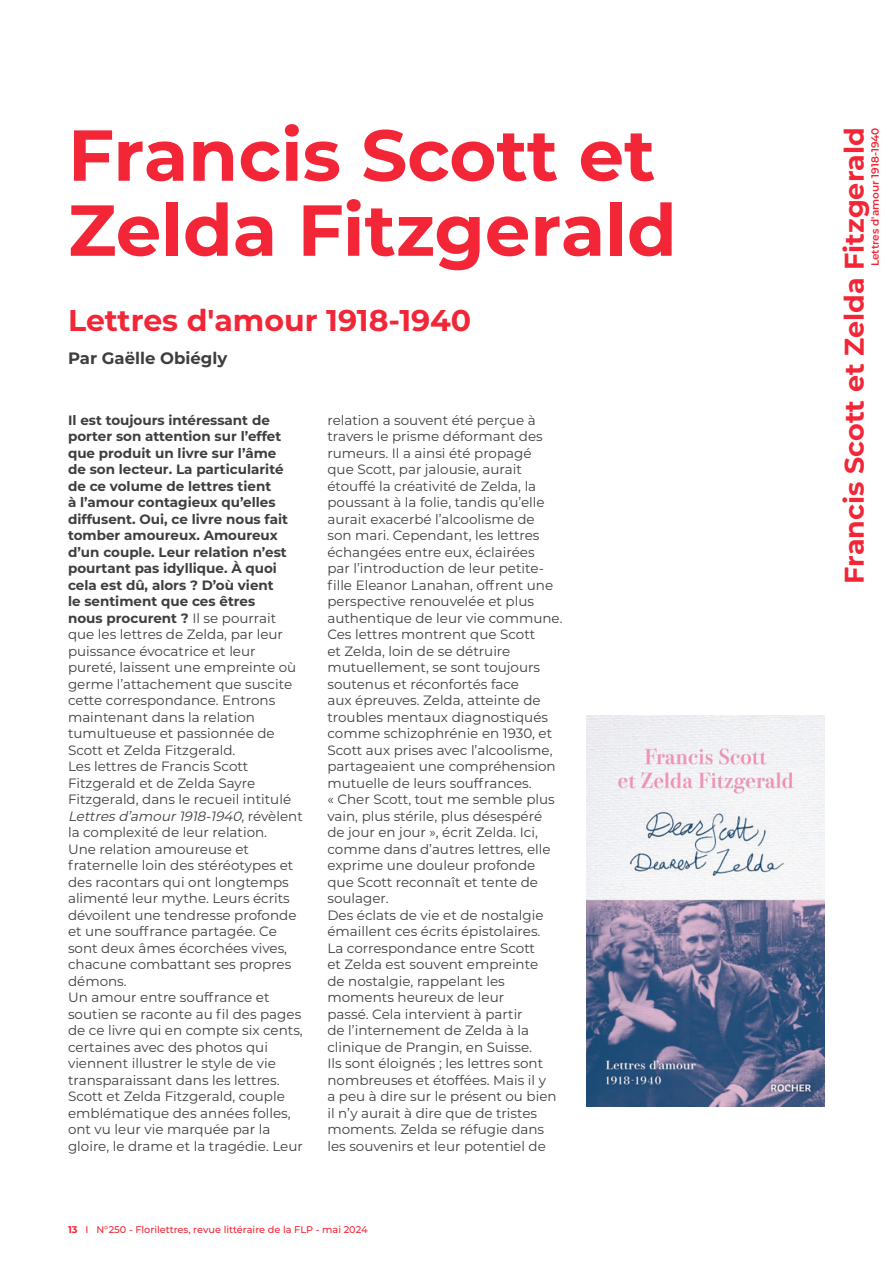
<style>
.page{position:relative;width:893px;height:1263px;background:#fff}
.page>*{position:absolute;margin:0;border:0;box-sizing:border-box;transform-origin:0 0}
.TITRE1{font:700 72px/75px "Montserrat";color:#f22636}
.TITRE1-2{font:700 30px "Montserrat";color:#f22636}
.PAGE_EN_COURS_rubriq{font:700 27px "Montserrat";color:#f22636}
.TITRE1-3{font:700 16.5px "Montserrat";color:#3e3e3f}
.TEXTE_COURANT{font:13.5px/16.5px "Montserrat";color:#3e3e3f}
.TEXTE_COURANT-2{font:700 13.5px/16.5px "Montserrat";color:#3e3e3f}
.PAGE_EN_COURS_rubriq-2{font:600 10.5px "Montserrat";color:#f22636}
.t1{font:500 9.75px "Montserrat";color:#f22636}
.s1{font-weight:400}
.s2{font-style:italic}
.s3{font-weight:700}
</style>
<div class="page">
<img style="left:586px;top:716px;width:239px;height:390px">
<p class="TITRE1" style="left:68px;top:114px;width:610px">Francis Scott et<br>Zelda Fitzgerald</p>
<p class="TITRE1-2" style="left:68px;top:298px;width:405px">Lettres d'amour 1918-1940</p>
<p class="TITRE1-3" style="left:68px;top:346px;width:161px">Par Gaëlle Obiégly</p>
<p class="TEXTE_COURANT-2" style="left:68px;top:411px;width:230px">Il est toujours intéressant de porter son attention sur l’effet que produit un livre sur l’âme de son lecteur. La particularité de ce volume de lettres tient<br>à l’amour contagieux qu’elles diffusent. Oui, ce livre nous fait tomber amoureux. Amoureux d’un couple. Leur relation n’est pourtant pas idyllique. À quoi cela est dû, alors ? D’où vient<br>le sentiment que ces êtres<br>nous procurent ? <span class="s1">Il se pourrait que les lettres de Zelda, par leur puissance évocatrice et leur pureté, laissent une empreinte où germe l’attachement que suscite cette correspondance. Entrons maintenant dans la relation tumultueuse et passionnée de<br>Scott et Zelda Fitzgerald.</span></p>
<p class="TEXTE_COURANT" style="left:68px;top:758px;width:236px">Les lettres de Francis Scott<br>Fitzgerald et de Zelda Sayre<br>Fitzgerald, dans le recueil intitulé<br><span class="s2">Lettresd’amour1918-1940</span>, r é vè l e n t la complexité de leur relation.<br>Une relation amoureuse et fraternelle loin des stéréotypes et des racontars qui ont longtemps alimenté leur mythe. Leurs écrits dévoilent une tendresse profonde et une souffrance partagée. Ce sont deux âmes écorchées vives, chacune combattant ses propres démons.</p>
<p class="TEXTE_COURANT" style="left:68px;top:989px;width:236px">Un amour entre souffrance et soutien se raconte au fil des pages de ce livre qui en compte six cents, certaines avec des photos qui viennent illustrer le style de vie transparaissant dans les lettres.<br>Scott et Zelda Fitzgerald, couple emblématique des années folles, ont vu leur vie marquée par la gloire, le drame et la tragédie. Leur</p>
<p class="TEXTE_COURANT" style="left:327px;top:411px;width:237px">relation a souvent été perçue à travers le prisme déformant des rumeurs. Il a ainsi été propagé<br>que Scott, par jalousie, aurait étouffé la créativité de Zelda, la poussant à la folie, tandis qu’elle aurait exacerbé l’alcoolisme de<br>son mari. Cependant, les lettres échangées entre eux, éclairées<br>par l’introduction de leur petite&shy;fille Eleanor Lanahan, offrent une perspective renouvelée et plus authentique de leur vie commune.</p>
<p class="TEXTE_COURANT" style="left:327px;top:626px;width:230px">Ces lettres montrent que Scott<br>et Zelda, loin de se détruire mutuellement, se sont toujours soutenus et réconfortés face<br>aux épreuves. Zelda, atteinte de troubles mentaux diagnostiqués comme schizophrénie en 1930, et<br>Scott aux prises avec l’alcoolisme, partageaient une compréhension mutuelle de leurs souffrances.<br>« Cher Scott, tout me semble plus vain, plus stérile, plus désespéré de jour en jour », écrit Zelda. Ici, comme dans d’autres lettres, elle exprime une douleur profonde que Scott reconnaît et tente de soulager.</p>
<p class="TEXTE_COURANT" style="left:327px;top:906px;width:231px">Des éclats de vie et de nostalgie émaillent ces écrits épistolaires.<br>La correspondance entre Scott<br>et Zelda est souvent empreinte de nostalgie, rappelant les moments heureux de leur<br>passé. Cela intervient à partir<br>de l’internement de Zelda à la clinique de Prangin, en Suisse.<br>Ils sont éloignés ; les lettres sont nombreuses et étoffées. Mais il y a peu à dire sur le présent ou bien il n’y aurait à dire que de tristes moments. Zelda se réfugie dans les souvenirs et leur potentiel de</p>
<p class="t1" style="left:68px;top:1223px;width:301px"><span class="s3">13</span> I N°250 - Florilettres, revue littéraire de la FLP - mai 2024</p>
<p class="PAGE_EN_COURS_rubriq" style="left:835px;top:584px;width:458px;rotate:-90deg">Francis Scott et Zelda Fitzgerald</p>
<p class="PAGE_EN_COURS_rubriq-2" style="left:868px;top:266px;width:140px;rotate:-90deg">Lettres d'amour 1918-1940</p>
</div>
